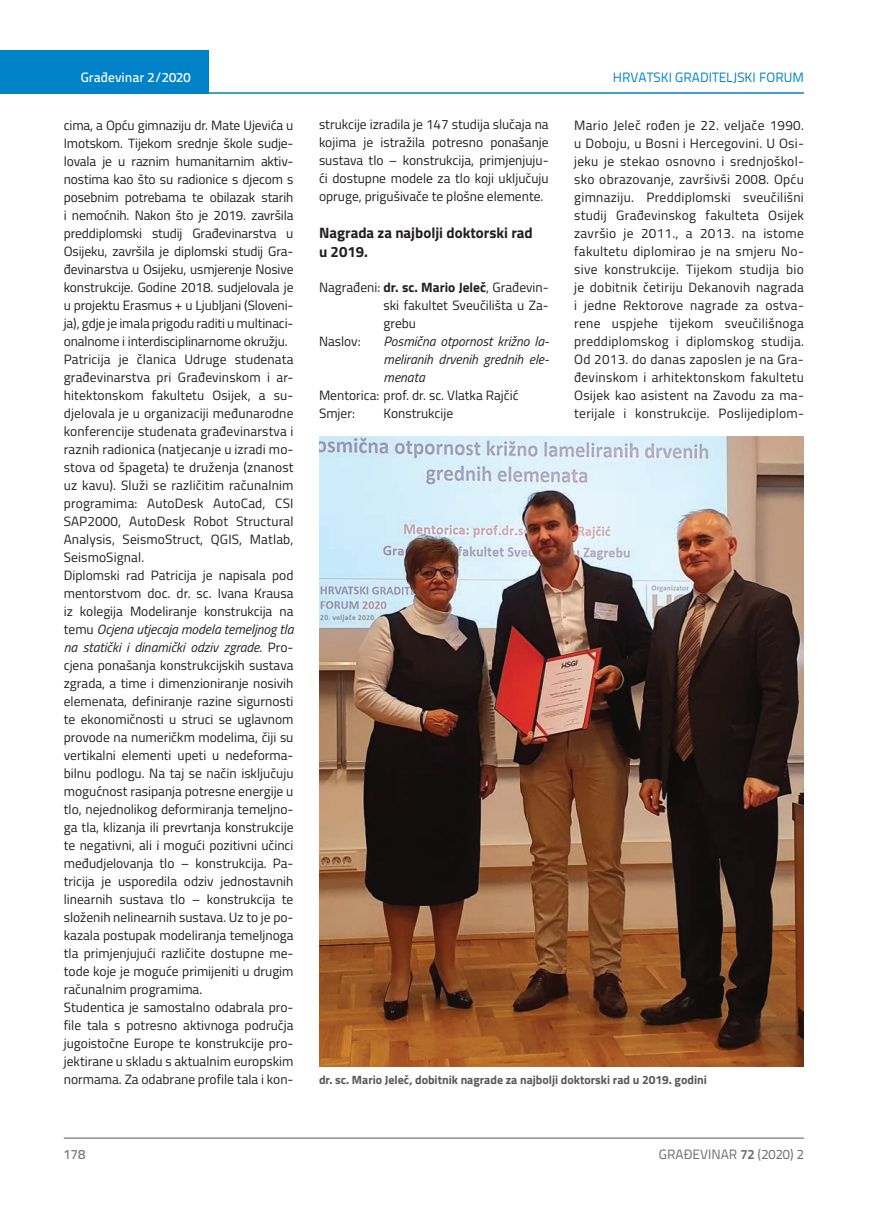
<style>
.page{position:relative;width:872px;height:1212px;background:#fff}
.page>*{position:absolute;margin:0;border:0;box-sizing:border-box;transform-origin:0 0}
.t1{font:700 15px/19.5px "Titillium";color:#231f20}
.t2{font:13.5px/18px "Titillium";color:#231f20}
.t3{font:italic 13.5px/18px "Titillium";color:#231f20;text-align:justify}
.t4{font:13.5px "Titillium Text 22 L";color:#0082c8}
.t5{font:13.5px "Titillium Text 22 L";color:#6c6d70}
.t6{font:500 13.5px "Titillium Text 22 L";color:#fff}
.t7{font:500 13.5px "Titillium Text 22 L";color:#787a7d}
.t8{font:700 12px "Titillium";color:#57585a}
.s1{font-style:italic}
.s2{font-weight:700}
</style>
<div class="page">
<div style="left:0;top:50px;width:208px;height:44px;background:#0082c8"></div>
<hr style="left:0;top:92px;width:804px;height:2px;background:#0082c8">
<hr style="left:64px;top:1138px;width:740px;height:1px;background:#57585a">
<img style="left:319px;top:436px;width:485px;height:630px">
<p class="t6" style="left:81px;top:67px;width:111px">Građevinar 2/2020</p>
<p class="t4" style="left:613px;top:68px;width:192px">HRVATSKI GRADITELJSKI FORUM</p>
<p class="t2" style="left:64px;top:115px;width:231px">cima, a Opću gimnaziju dr. Mate Ujevića u Imotskom. Tijekom srednje škole sudje&shy;lovala je u raznim humanitarnim aktiv&shy;nostima kao što su radionice s djecom s posebnim potrebama te obilazak starih i nemoćnih. Nakon što je 2019. završila preddiplomski studij Građevinarstva u Osijeku, završila je diplomski studij Gra&shy;đevinarstva u Osijeku, usmjerenje Nosive konstrukcije. Godine 2018. sudjelovala je u projektu Erasmus + u Ljubljani (Sloveni&shy;ja), gdje je imala prigodu raditi u multinaci&shy;onalnome i interdisciplinarnome okružju.<br>Patricija je članica Udruge studenata građevinarstva pri Građevinskom i ar&shy;hitektonskom fakultetu Osijek, a su&shy;djelovala je u organizaciji međunarodne konferencije studenata građevinarstva i raznih radionica (natjecanje u izradi mo&shy;stova od špageta) te druženja (znanost uz kavu). Služi se različitim računalnim programima: AutoDesk AutoCad, CSI SAP2000, AutoDesk Robot Structural Analysis, SeismoStruct, QGIS, Matlab, SeismoSignal.<br>Diplomski rad Patricija je napisala pod mentorstvom doc. dr. sc. Ivana Krausa iz kolegija Modeliranje konstrukcija na temu <span class="s1">Ocjena utjecaja modela temeljnog tla na statički i dinamički odziv zgrade</span>. Pro&shy;cjena ponašanja konstrukcijskih sustava zgrada, a time i dimenzioniranje nosivih elemenata, definiranje razine sigurnosti te ekonomičnosti u struci se uglavnom provode na numeričkm modelima, čiji su vertikalni elementi upeti u nedeforma&shy;bilnu podlogu. Na taj se način isključuju mogućnost rasipanja potresne energije u tlo, nejednolikog deformiranja temeljno&shy;ga tla, klizanja ili prevrtanja konstrukcije te negativni, ali i mogući pozitivni učinci međudjelovanja tlo – konstrukcija. Pa&shy;tricija je usporedila odziv jednostavnih linearnih sustava tlo – konstrukcija te složenih nelinearnih sustava. Uz to je po&shy;kazala postupak modeliranja temeljnoga tla primjenjujući različite dostupne me&shy;tode koje je moguće primijeniti u drugim računalnim programima.<br>Studentica je samostalno odabrala pro&shy;file tala s potresno aktivnoga područja jugoistočne Europe te konstrukcije pro&shy;jektirane u skladu s aktualnim europskim normama. Za odabrane profile tala i kon-</p>
<p class="t2" style="left:319px;top:115px;width:231px;text-align:justify">strukcije izradila je 147 studija slučaja na kojima je istražila potresno ponašanje sustava tlo – konstrukcija, primjenjuju&shy;ći dostupne modele za tlo koji uključuju opruge, prigušivače te plošne elemente.</p>
<p class="t2" style="left:574px;top:115px;width:231px;text-align:justify">Mario Jeleč rođen je 22. veljače 1990. u Doboju, u Bosni i Hercegovini. U Osi&shy;jeku je stekao osnovno i srednjoškol&shy;sko obrazovanje, završivši 2008. Opću gimnaziju. Preddiplomski sveučilišni studij Građevinskog fakulteta Osijek završio je 2011., a 2013. na istome fakultetu diplomirao je na smjeru No&shy;sive konstrukcije. Tijekom studija bio je dobitnik četiriju Dekanovih nagrada i jedne Rektorove nagrade za ostva&shy;rene uspjehe tijekom sveučilišnoga preddiplomskog i diplomskog studija.<br>Od 2013. do danas zaposlen je na Gra&shy;đevinskom i arhitektonskom fakultetu Osijek kao asistent na Zavodu za ma&shy;terijale i konstrukcije. Poslijediplom-</p>
<p class="t1" style="left:319px;top:222px;width:215px">Nagrada za najbolji doktorski rad u 2019.</p>
<p class="t2" style="left:319px;top:277px;width:231px">Nagrađeni: <span class="s2">dr. sc. Mario Jeleč</span>, Građevin-</p>
<p class="t2" style="left:383px;top:295px;width:167px">ski fakultet Sveučilišta u Za-</p>
<p class="t2" style="left:383px;top:313px;width:34px">grebu</p>
<p class="t2" style="left:319px;top:331px;width:43px">Naslov:</p>
<p class="t3" style="left:383px;top:331px;width:167px">Posmična otpornost križno la&shy;meliranih drvenih grednih ele&shy;menata</p>
<p class="t2" style="left:319px;top:385px;width:201px">Mentorica: prof. dr. sc. Vlatka Rajčić<br>Smjer:</p>
<p class="t2" style="left:383px;top:403px;width:71px">Konstrukcije</p>
<p class="t8" style="left:319px;top:1071px;width:389px">dr. sc. Mario Jeleč, dobitnik nagrade za najbolji doktorski rad u 2019. godini</p>
<p class="t7" style="left:64px;top:1144px;width:23px">178</p>
<p class="t5" style="left:659px;top:1144px;width:146px">GRAĐEVINAR <span class="s2">72</span> (2020) 2</p>
</div>
